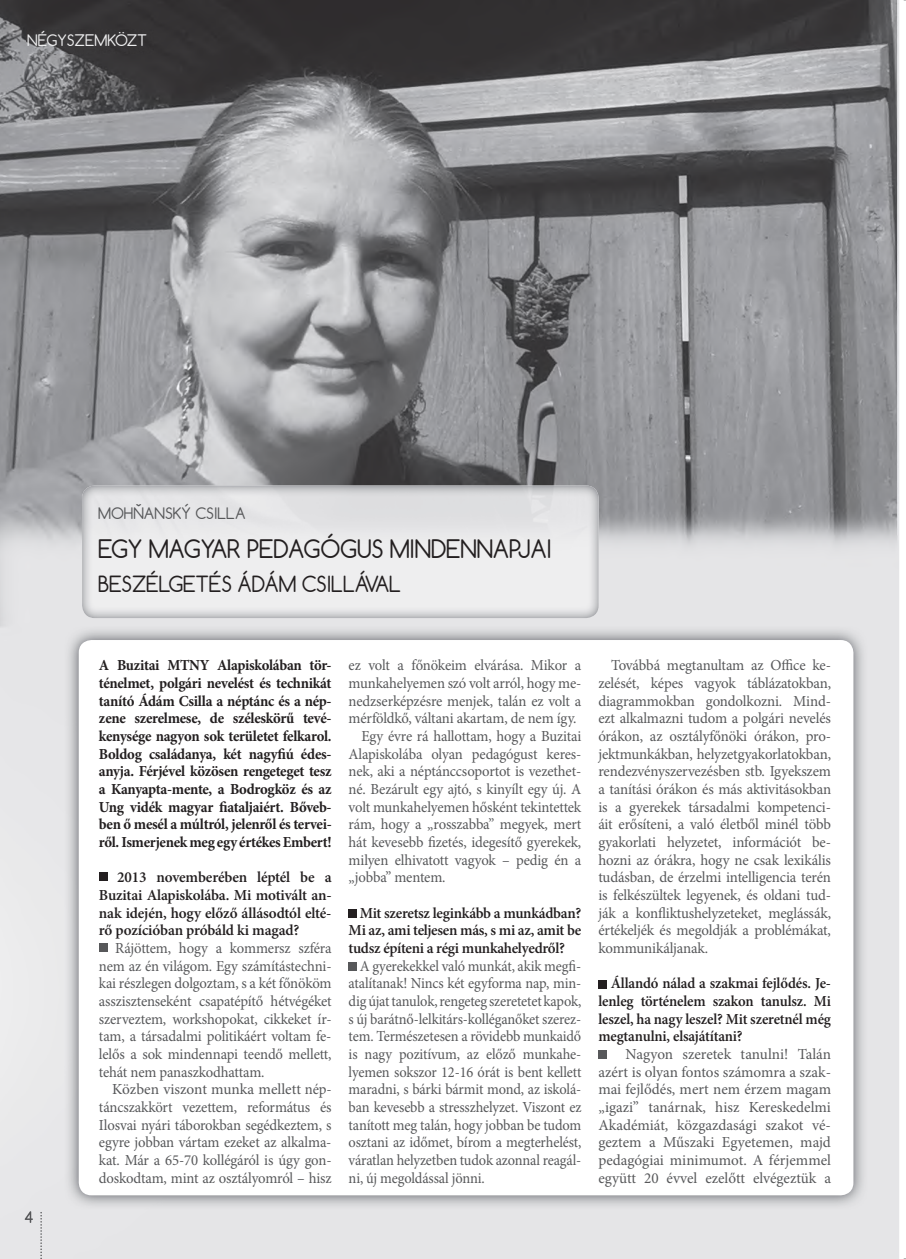
<style>
.page{position:relative;width:906px;height:1259px;background:#fff}
.page>*{position:absolute;margin:0;border:0;box-sizing:border-box;transform-origin:0 0}
.t1{font:24px "Comfortaa";letter-spacing:-.01em;color:#231f20}
.t2{font:21px "Comfortaa";letter-spacing:-.01em;color:#231f20}
.t3{font:15.3px/17.7px "Minion Pro";letter-spacing:-.01em;color:#57585a;text-align:justify}
.t4{font:15.3px/17.7px "Minion Pro";letter-spacing:-.01em;color:#57585a;text-align:justify;scale:.96 1}
.t5{font:15.3px/17.7px "Minion Pro";letter-spacing:-.01em;color:#57585a;text-align:justify;scale:.94 1}
.t6{font:700 15.3px/17.7px "Minion Pro";letter-spacing:-.02em;color:#231f20;text-align:justify;scale:.96 1}
.t7{font:600 15.3px/17.7px "Minion Pro";letter-spacing:-.01em;color:#231f20;text-align:justify}
.t8{font:600 15.3px/17.7px "Minion Pro";letter-spacing:-.01em;color:#231f20;text-align:justify;scale:.96 1}
.t9{font:15px "Comfortaa";color:#57585a}
.t10{font:15px "Comfortaa";color:#eeeeef}
</style>
<div class="page">
<img style="left:0;top:0;width:898px;height:1258px">
<img style="left:64px;top:626px;width:803px;height:583px">
<div style="left:79px;top:640px;width:774px;height:555px;background:#fff;border-radius:13px"></div>
<div style="left:99px;top:872px;width:8px;height:8px;background:#231f20"></div>
<div style="left:99px;top:942px;width:8px;height:9px;background:#57585a"></div>
<div style="left:348px;top:909px;width:9px;height:8px;background:#231f20"></div>
<div style="left:348px;top:962px;width:9px;height:8px;background:#57585a"></div>
<img style="left:82px;top:485px;width:516px;height:133px">
<div style="left:598px;top:979px;width:8px;height:9px;background:#231f20"></div>
<div style="left:598px;top:1050px;width:8px;height:8px;background:#57585a"></div>
<img style="left:26px;top:29px;width:128px;height:24px">
<svg style="left:25px;top:1210px;width:8px;height:12px"></svg>
<svg style="left:40px;top:1211px;width:2px;height:47px"></svg>
<p class="t10" style="left:27px;top:34px;width:122px">NÉGYSZEMKÖZT</p>
<p class="t9" style="left:98px;top:507px;width:149px">MOHŇANSKÝ CSILLA</p>
<h1 class="t1" style="left:98px;top:539px;width:455px">EGY MAGYAR PEDAGÓGUS MINDENNAPJAI</h1>
<h2 class="t2" style="left:98px;top:575px;width:304px">BESZÉLGETÉS ÁDÁM CSILLÁVAL</h2>
<p class="t6" style="left:99px;top:657px;width:244px">A Buzitai MTNY Alapiskolában tör&shy;ténelmet, polgári nevelést és technikát tanító Ádám Csilla a néptánc és a nép&shy;zene szerelmese, de széleskörű tevé&shy;kenysége nagyon sok területet felkarol.<br>Boldog családanya, két nagyfiú édes&shy;anyja. Férjével közösen rengeteget tesz a Kanyapta-mente, a Bodrogköz és az Ung vidék magyar fiataljaiért. Bőveb&shy;ben ő mesél a múltról, jelenről és tervei&shy;ről. Ismerjenek meg egy értékes Embert!</p>
<p class="t7" style="left:99px;top:869px;width:234px;text-indent:18px">2013 novemberében léptél be a Buzitai Alapiskolába. Mi motivált an&shy;nak idején, hogy előző állásodtól elté&shy;rő pozícióban próbáld ki magad?</p>
<p class="t4" style="left:99px;top:940px;width:244px;text-indent:16px">Rájöttem, hogy a kommersz szféra nem az én világom. Egy számítástechni&shy;kai részlegen dolgoztam, s a két főnököm asszisztenseként csapatépítő hétvégéket szerveztem, workshopokat, cikkeket ír&shy;tam, a társadalmi politikáért voltam fe&shy;lelős a sok mindennapi teendő mellett, tehát nem panaszkodhattam.</p>
<p class="t3" style="left:99px;top:1081px;width:234px;text-indent:13px">Közben viszont munka mellett nép&shy;táncszakkört vezettem, református és Ilosvai nyári táborokban segédkeztem, s egyre jobban vártam ezeket az alkalma&shy;kat. Már a 65-70 kollégáról is úgy gon&shy;doskodtam, mint az osztályomról – hisz</p>
<p class="t4" style="left:348px;top:657px;width:244px">ez volt a főnökeim elvárása. Mikor a</p>
<p class="t4" style="left:348px;top:675px;width:244px">munkahelyemen szó volt arról, hogy me-</p>
<p class="t4" style="left:348px;top:693px;width:244px">nedzserképzésre menjek, talán ez volt a</p>
<p class="t4" style="left:348px;top:710px;width:239px">mérföldkő, váltani akartam, de nem így.</p>
<p class="t4" style="left:361px;top:728px;width:230px">Egy évre rá hallottam, hogy a Buzitai</p>
<p class="t4" style="left:348px;top:746px;width:244px">Alapiskolába olyan pedagógust keres-</p>
<p class="t4" style="left:348px;top:763px;width:244px">nek, aki a néptánccsoportot is vezethet-</p>
<p class="t4" style="left:348px;top:781px;width:244px">né. Bezárult egy ajtó, s kinyílt egy új. A</p>
<p class="t4" style="left:348px;top:799px;width:244px">volt munkahelyemen hősként tekintettek</p>
<p class="t4" style="left:348px;top:816px;width:244px">rám, hogy a „rosszabba” megyek, mert</p>
<p class="t4" style="left:348px;top:834px;width:244px">hát kevesebb fizetés, idegesítő gyerekek,</p>
<p class="t4" style="left:348px;top:852px;width:244px">milyen elhivatott vagyok – pedig én a</p>
<p class="t4" style="left:348px;top:869px;width:102px">„jobba” mentem.</p>
<p class="t7" style="left:348px;top:904px;width:234px;text-indent:11px">Mit szeretsz leginkább a munkádban?<br>Mi az, ami teljesen más, s mi az, amit be tudsz építeni a régi munkahelyedről?</p>
<p class="t5" style="left:348px;top:957px;width:249px;text-indent:11px">A gyerekekkel való munkát, akik megfi&shy;atalítanak! Nincs két egyforma nap, min&shy;dig újat tanulok, rengeteg szeretetet kapok, s új barátnő-lelkitárs-kolléganőket szerez&shy;tem. Természetesen a rövidebb munkaidő is nagy pozitívum, az előző munkahe&shy;lyemen sokszor 12-16 órát is bent kellett maradni, s bárki bármit mond, az iskolá&shy;ban kevesebb a stresszhelyzet. Viszont ez tanított meg talán, hogy jobban be tudom osztani az időmet, bírom a megterhelést, váratlan helyzetben tudok azonnal reagál&shy;ni, új megoldással jönni.</p>
<p class="t3" style="left:598px;top:657px;width:234px;text-indent:13px">Továbbá megtanultam az Office ke&shy;zelését, képes vagyok táblázatokban, diagrammokban gondolkozni. Mind&shy;ezt alkalmazni tudom a polgári nevelés órákon, az osztályfőnöki órákon, pro&shy;jektmunkákban, helyzetgyakorlatokban, rendezvényszervezésben stb. Igyekszem a tanítási órákon és más aktivitásokban is a gyerekek társadalmi kompetenci&shy;áit erősíteni, a való életből minél több gyakorlati helyzetet, információt be&shy;hozni az órákra, hogy ne csak lexikális tudásban, de érzelmi intelligencia terén is felkészültek legyenek, és oldani tud&shy;ják a konfliktushelyzeteket, meglássák, értékeljék és megoldják a problémákat, kommunikáljanak.</p>
<p class="t8" style="left:598px;top:975px;width:244px;text-indent:12px">Állandó nálad a szakmai fejlődés. Je&shy;lenleg történelem szakon tanulsz. Mi leszel, ha nagy leszel? Mit szeretnél még megtanulni, elsajátítani?</p>
<p class="t3" style="left:598px;top:1046px;width:234px;text-indent:27px">Nagyon szeretek tanulni! Talán azért is olyan fontos számomra a szak&shy;mai fejlődés, mert nem érzem magam „igazi” tanárnak, hisz Kereskedelmi Akadémiát, közgazdasági szakot vé&shy;geztem a Műszaki Egyetemen, majd pedagógiai minimumot. A férjemmel együtt 20 évvel ezelőtt elvégeztük a</p>
</div>
